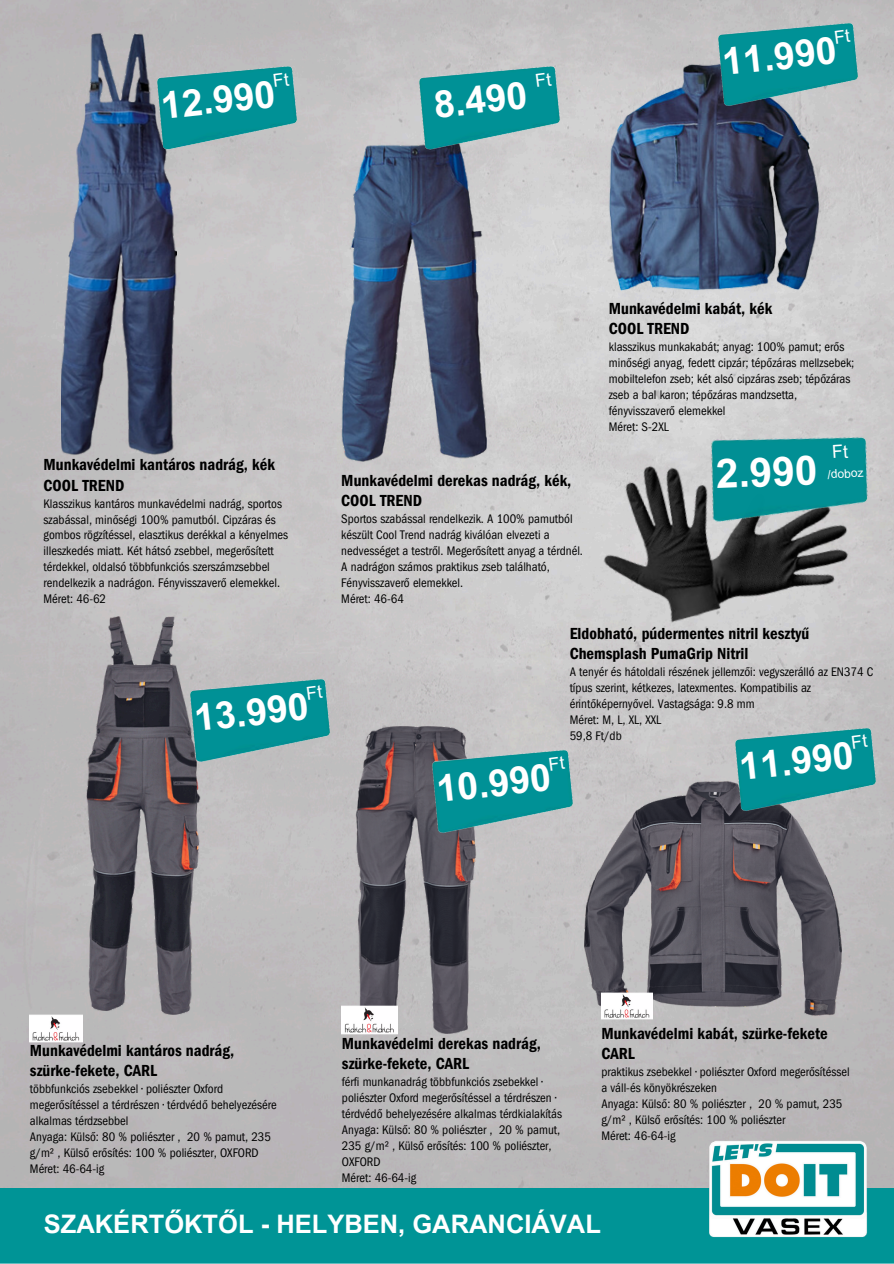
<style>
.page{position:relative;width:894px;height:1264px;background:#fff}
.page>*{position:absolute;margin:0;border:0;box-sizing:border-box;transform-origin:0 0}
.t1{font:700 40.5px "Arial MT Pro";color:#fff}
.t2{font:700 37.5px "Arial MT Pro";color:#fff}
.t3{font:700 25.5px "Arial MT Pro";color:#fff}
.t4{font:16.5px/20.2px "Franklin Gothic LT Pro Dm Cn";color:#000}
.t5{font:condensed 12.75px/15.9px "Franklin Gothic LT Pro";color:#000}
.t6{font:12px "Arial MT Pro";color:#fff}
</style>
<div class="page">
<img style="left:0;top:0;width:893px;height:1188px">
<div style="left:0;top:1188px;width:678px;height:75px;background:#009496"></div>
<img style="left:678px;top:1113px;width:215px;height:150px">
<img style="left:264px;top:726px;width:307px;height:307px">
<img style="left:342px;top:1005px;width:55px;height:29px">
<img style="left:47px;top:616px;width:192px;height:398px">
<img style="left:418px;top:708px;width:166px;height:234px">
<img style="left:176px;top:637px;width:166px;height:234px">
<img style="left:30px;top:1014px;width:53px;height:28px">
<img style="left:562px;top:374px;width:317px;height:317px">
<img style="left:584px;top:770px;width:256px;height:256px">
<img style="left:721px;top:686px;width:165px;height:234px">
<img style="left:601px;top:992px;width:51px;height:27px">
<img style="left:342px;top:142px;width:144px;height:319px">
<img style="left:61px;top:33px;width:115px;height:423px">
<img style="left:143px;top:25px;width:165px;height:234px">
<img style="left:405px;top:25px;width:166px;height:234px">
<img style="left:608px;top:62px;width:211px;height:229px">
<img style="left:704px;top:0;width:165px;height:215px">
<img style="left:682px;top:392px;width:205px;height:253px">
<svg style="left:549px;top:756px;width:16px;height:14px"></svg>
<svg style="left:307px;top:685px;width:16px;height:14px"></svg>
<svg style="left:851px;top:733px;width:16px;height:15px"></svg>
<svg style="left:273px;top:73px;width:16px;height:14px"></svg>
<svg style="left:535px;top:73px;width:17px;height:14px"></svg>
<svg style="left:834px;top:29px;width:16px;height:14px"></svg>
<svg style="left:832px;top:445px;width:16px;height:13px"></svg>
<p class="t2" style="left:160px;top:92px;width:116px;rotate:-6deg">12.990</p>
<h3 class="t2" style="left:432px;top:91px;width:95px;rotate:-6deg">8.490</h3>
<p class="t2" style="left:720px;top:48px;width:116px;rotate:-6deg">11.990</p>
<p class="t4" style="left:44px;top:457px;width:233px">Munkavédelmi kantáros nadrág, kék</p>
<h3 class="t4" style="left:44px;top:477px;width:82px">COOL TREND</h3>
<h1 class="t5" style="left:44px;top:497px;width:246px">Klasszikus kantáros munkavédelmi nadrág, sportos szabással, minőségi 100% pamutból. Cipzáras és gombos rögzítéssel, elasztikus derékkal a kényelmes illeszkedés miatt. Két hátsó zsebbel, megerősített térdekkel, oldalsó többfunkciós szerszámzsebbel rendelkezik a nadrágon. Fényvisszaverő elemekkel.</h1>
<p class="t5" style="left:44px;top:593px;width:64px">Méret: 46-62</p>
<h1 class="t4" style="left:341px;top:473px;width:231px">Munkavédelmi derekas nadrág, kék,</h1>
<p class="t4" style="left:341px;top:493px;width:82px">COOL TREND</p>
<p class="t5" style="left:341px;top:513px;width:243px">Sportos szabással rendelkezik. A 100% pamutból készült Cool Trend nadrág kiválóan elvezeti a nedvességet a testről. Megerősített anyag a térdnél.<br>A nadrágon számos praktikus zseb található,</p>
<p class="t5" style="left:341px;top:576px;width:123px">Fényvisszaverő elemekkel.</p>
<p class="t5" style="left:341px;top:592px;width:64px">Méret: 46-64</p>
<p class="t4" style="left:608px;top:301px;width:165px">Munkavédelmi kabát, kék</p>
<p class="t4" style="left:608px;top:321px;width:82px">COOL TREND</p>
<p class="t5" style="left:608px;top:341px;width:247px">klasszikus munkakabát; anyag: 100% pamut; erős minőségi anyag, fedett cipzár; tépőzáras mellzsebek; mobiltelefon zseb; két alsó cipzáras zseb; tépőzáras zseb a bal karon; tépőzáras mandzsetta, fényvisszaverő elemekkel</p>
<p class="t5" style="left:608px;top:421px;width:61px">Méret: S-2XL</p>
<p class="t1" style="left:715px;top:458px;width:103px;rotate:-2deg">2.990</p>
<h2 class="t6" style="left:827px;top:470px;width:38px;rotate:-4deg">/doboz</h2>
<p class="t2" style="left:193px;top:704px;width:116px;rotate:-6deg">13.990</p>
<p class="t2" style="left:435px;top:775px;width:116px;rotate:-6deg">10.990</p>
<p class="t4" style="left:569px;top:625px;width:241px">Eldobható, púdermentes nitril kesztyű</p>
<p class="t4" style="left:569px;top:645px;width:180px">Chemsplash PumaGrip Nitril</p>
<p class="t5" style="left:569px;top:665px;width:305px">A tenyér és hátoldali részének jellemzői: vegyszerálló az EN374 C típus szerint, kétkezes, latexmentes. Kompatibilis az érintőképernyővel. Vastagsága: 9.8 mm</p>
<p class="t5" style="left:569px;top:713px;width:93px">Méret: M, L, XL, XXL</p>
<p class="t5" style="left:569px;top:729px;width:54px">59,8 Ft/db</p>
<p class="t2" style="left:737px;top:752px;width:116px;rotate:-6deg">11.990</p>
<p class="t4" style="left:30px;top:1043px;width:206px">Munkavédelmi kantáros nadrág, szürke-fekete, CARL</p>
<p class="t5" style="left:30px;top:1083px;width:248px">többfunkciós zsebekkel • poliészter Oxford megerősítéssel a térdrészen • térdvédő behelyezésére alkalmas térdzsebbel</p>
<p class="t5" style="left:30px;top:1130px;width:242px">Anyaga: Külső: 80 % poliészter , 20 % pamut, 235 g/m² , Külső erősítés: 100 % poliészter, OXFORD</p>
<p class="t5" style="left:30px;top:1162px;width:76px">Méret: 46-64-ig</p>
<h3 class="t4" style="left:342px;top:1036px;width:200px">Munkavédelmi derekas nadrág, szürke-fekete, CARL</h3>
<h1 class="t5" style="left:342px;top:1076px;width:221px">férfi munkanadrág többfunkciós zsebekkel • poliészter Oxford megerősítéssel a térdrészen • térdvédő behelyezésére alkalmas térdkialakítás</h1>
<p class="t5" style="left:342px;top:1123px;width:220px">Anyaga: Külső: 80 % poliészter , 20 % pamut,<br>235 g/m² , Külső erősítés: 100 % poliészter,<br>OXFORD</p>
<p class="t5" style="left:342px;top:1171px;width:76px">Méret: 46-64-ig</p>
<p class="t4" style="left:601px;top:1025px;width:228px">Munkavédelmi kabát, szürke-fekete</p>
<p class="t4" style="left:601px;top:1045px;width:35px">CARL</p>
<p class="t5" style="left:601px;top:1065px;width:250px">praktikus zsebekkel • poliészter Oxford megerősítéssel a váll-és könyökrészeken</p>
<p class="t5" style="left:601px;top:1097px;width:242px">Anyaga: Külső: 80 % poliészter , 20 % pamut, 235 g/m² , Külső erősítés: 100 % poliészter</p>
<p class="t5" style="left:601px;top:1129px;width:76px">Méret: 46-64-ig</p>
<p class="t3" style="left:44px;top:1214px;width:558px">SZAKÉRTŐKTŐL - HELYBEN, GARANCIÁVAL</p>
</div>
